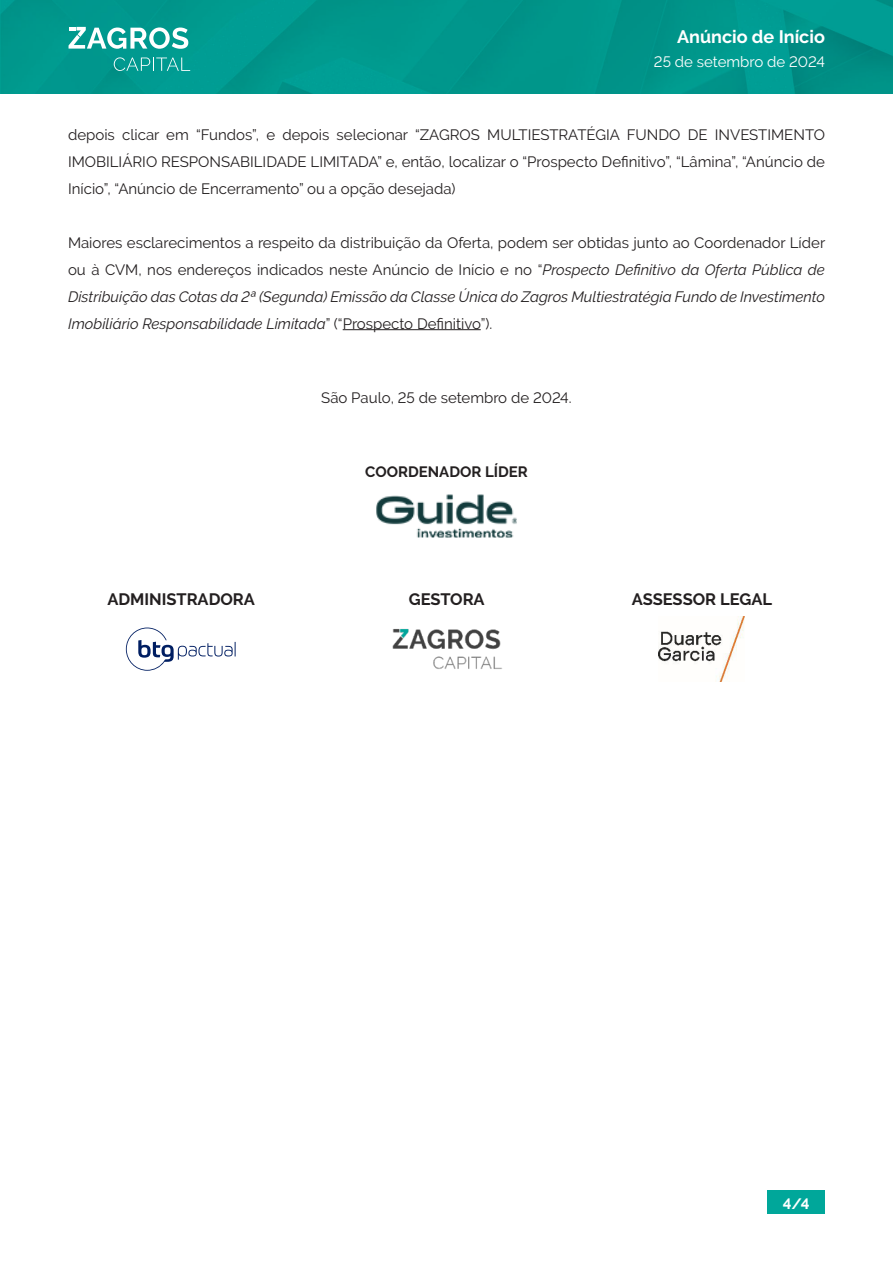
<style>
.page{position:relative;width:893px;height:1263px;background:#fff}
.page>*{position:absolute;margin:0;border:0;box-sizing:border-box;transform-origin:0 0}
.t1{font:700 18px "Raleway";color:#fff}
.Valores_Fluxo{font:700 16.5px "Raleway";color:#231f20}
.t2{font:15px/27px "Raleway";color:#231f20;text-align:justify}
.t3{font:15px "Raleway";color:#fff}
.t4{font:700 15px "Raleway";color:#231f20}
.t5{font:700 15px "Raleway";color:#fff}
.s1{font-style:italic}
</style>
<div class="page">
<img style="left:0;top:0;width:893px;height:94px">
<svg style="left:114px;top:57px;width:76px;height:14px"></svg>
<svg style="left:69px;top:27px;width:119px;height:22px"></svg>
<div style="left:767px;top:1191px;width:58px;height:23px;background:#00a79a"></div>
<hr style="left:343px;top:329px;width:138px;height:1px;background:#231f20">
<img style="left:659px;top:617px;width:86px;height:64px">
<img style="left:392px;top:629px;width:110px;height:40px">
<svg style="left:126px;top:627px;width:110px;height:44px"></svg>
<img style="left:376px;top:494px;width:141px;height:44px">
<p class="t1" style="left:677px;top:27px;width:149px">Anúncio de Início</p>
<p class="t3" style="left:654px;top:53px;width:172px">25 de setembro de 2024</p>
<p class="t2" style="left:68px;top:121px;width:758px">depois clicar em “Fundos”, e depois selecionar “ZAGROS MULTIESTRATÉGIA FUNDO DE INVESTIMENTO IMOBILIÁRIO RESPONSABILIDADE LIMITADA” e, então, localizar o “Prospecto Definitivo”, “Lâmina”, “Anúncio de Início”, “Anúncio de Encerramento” ou a opção desejada)</p>
<p class="t2" style="left:68px;top:229px;width:759px">Maiores esclarecimentos a respeito da distribuição da Oferta, podem ser obtidas junto ao Coordenador Líder ou à CVM, nos endereços indicados neste Anúncio de Início e no “<span class="s1">Prospecto Definitivo da Oferta Pública de Distribuição das Cotas da 2ª (Segunda) Emissão da Classe Única do Zagros Multiestratégia Fundo de Investimento Imobiliário Responsabilidade Limitada</span>” (“Prospecto Definitivo”).</p>
<p class="t2" style="left:321px;top:384px;width:252px">São Paulo, 25 de setembro de 2024.</p>
<p class="t4" style="left:365px;top:463px;width:164px">COORDENADOR LÍDER</p>
<p class="Valores_Fluxo" style="left:107px;top:590px;width:149px">ADMINISTRADORA</p>
<p class="Valores_Fluxo" style="left:409px;top:590px;width:77px">GESTORA</p>
<p class="Valores_Fluxo" style="left:632px;top:590px;width:142px">ASSESSOR LEGAL</p>
<p class="t5" style="left:783px;top:1195px;width:28px">4/4</p>
</div>
